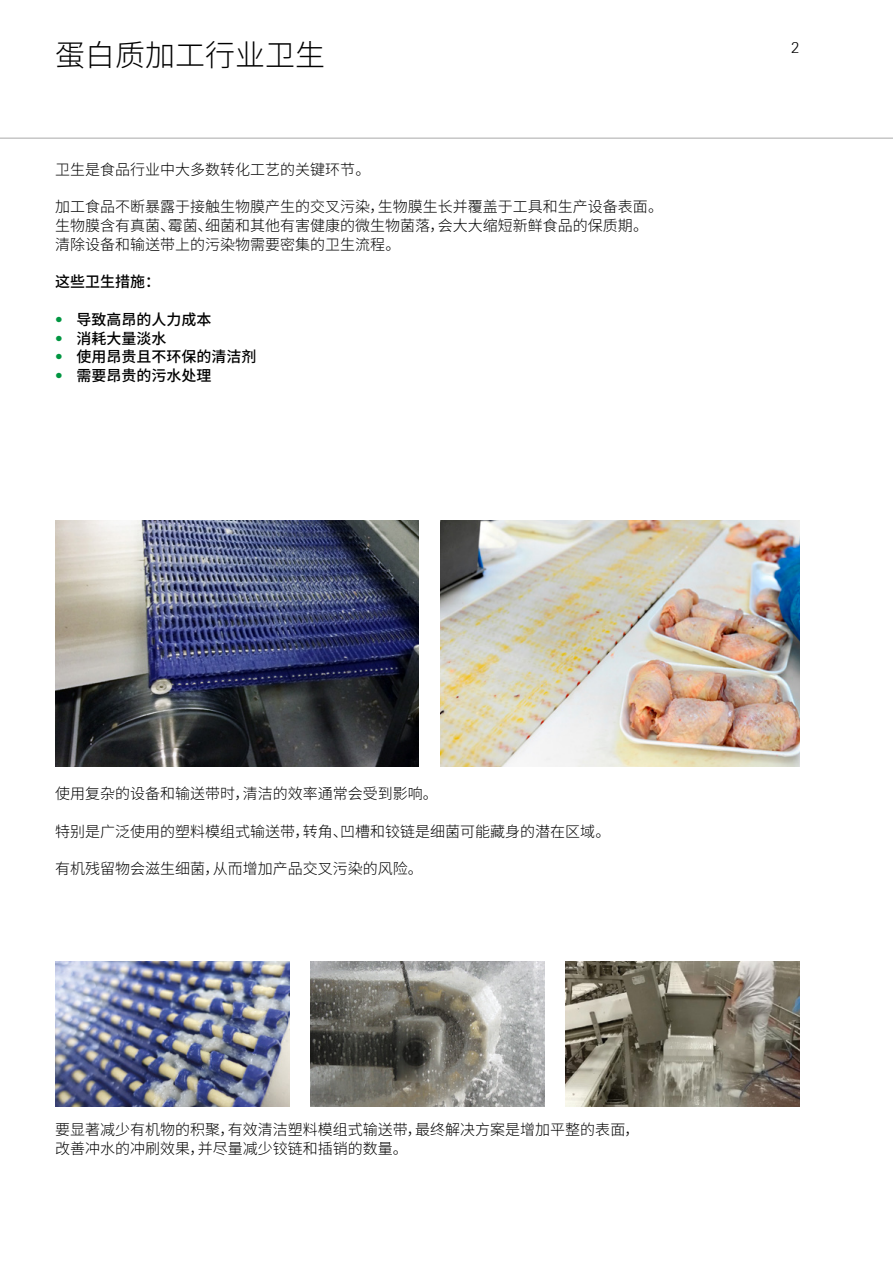
<style>
.page{position:relative;width:893px;height:1263px;background:#fff}
.page>*{position:absolute;margin:0;border:0;box-sizing:border-box;transform-origin:0 0}
.t1{font:300 30px "Noto Sans SC";color:#000}
.t2{font:300 15px/18.8px "Noto Sans SC";color:#000}
.t3{font:500 15px "Noto Sans SC";color:#000}
.t4{font:300 15px "Linotype Univers 330";color:#000}
.s1{font-family:"Linotype Univers 530";color:#009641}
</style>
<div class="page">
<hr style="left:0;top:137px;width:893px;height:2px;background:#c6c6c6">
<img style="left:55px;top:961px;width:234px;height:145px">
<img style="left:310px;top:961px;width:234px;height:145px">
<img style="left:566px;top:961px;width:233px;height:145px">
<img style="left:55px;top:520px;width:363px;height:246px">
<img style="left:440px;top:520px;width:359px;height:246px">
<h1 class="t1" style="left:55px;top:38px;width:272px">蛋白质加工行业卫生</h1>
<p class="t4" style="left:791px;top:39px;width:10px">2</p>
<p class="t2" style="left:55px;top:160px;width:317px">卫生是食品行业中大多数转化工艺的关键环节。</p>
<p class="t2" style="left:55px;top:198px;width:609px">加工食品不断暴露于接触生物膜产生的交叉污染，生物膜生长并覆盖于工具和生产设备表面。生物膜含有真菌、霉菌、细菌和其他有害健康的微生物菌落，会大大缩短新鲜食品的保质期。清除设备和输送带上的污染物需要密集的卫生流程。</p>
<p class="t3" style="left:55px;top:273px;width:107px">这些卫生措施：</p>
<p class="t3" style="left:55px;top:311px;width:158px"><span class="s1">•</span> 导致高昂的人力成本</p>
<p class="t3" style="left:55px;top:330px;width:113px"><span class="s1">•</span> 消耗大量淡水</p>
<p class="t3" style="left:55px;top:348px;width:203px"><span class="s1">•</span> 使用昂贵且不环保的清洁剂</p>
<p class="t3" style="left:55px;top:367px;width:158px"><span class="s1">•</span> 需要昂贵的污水处理</p>
<p class="t2" style="left:55px;top:785px;width:384px">使用复杂的设备和输送带时，清洁的效率通常会受到影响。</p>
<p class="t2" style="left:55px;top:822px;width:557px">特别是广泛使用的塑料模组式输送带，转角、凹槽和铰链是细菌可能藏身的潜在区域。</p>
<p class="t2" style="left:55px;top:860px;width:369px">有机残留物会滋生细菌，从而增加产品交叉污染的风险。</p>
<p class="t2" style="left:55px;top:1120px;width:586px">要显著减少有机物的积聚，有效清洁塑料模组式输送带，最终解决方案是增加平整的表面，改善冲水的冲刷效果，并尽量减少铰链和插销的数量。</p>
</div>
